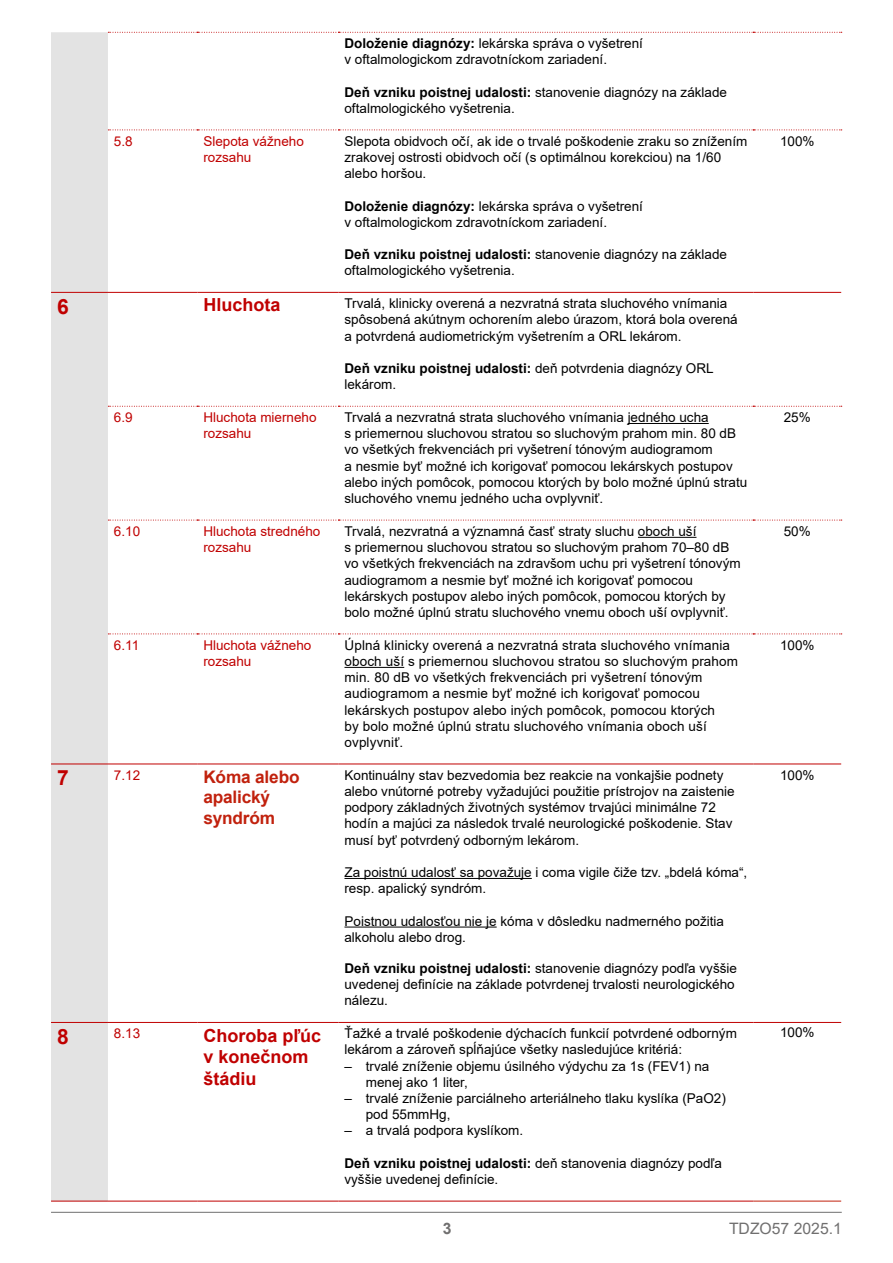
<style>
.page{position:relative;width:893px;height:1263px;background:#fff}
.page>*{position:absolute;margin:0;border:0;box-sizing:border-box;transform-origin:0 0}
.t1{font:700 21px "Arial";color:#c00000}
.t2{font:700 18px/21.6px "Arial";color:#c00000}
.t3{font:700 17.25px/20.7px "Arial";letter-spacing:-.01em;color:#c1210d}
.t4{font:15.75px "Arial";color:#706f6f}
.t5{font:700 15.75px "Arial";color:#706f6f}
.t6{font:13.5px/16.2px "Arial";color:#000}
.t7{font:13.5px/16.2px "Arial";color:#c00000}
.s1{font-weight:700}
</style>
<div class="page">
<hr style="left:51px;top:1212px;width:791px;height:1px;background:#706f6f">
<div style="left:51px;top:32px;width:57px;height:1169px;background:#e3e3e3"></div>
<hr style="left:51px;top:292px;width:57px;height:1px;background:#c00000">
<hr style="left:51px;top:764px;width:57px;height:1px;background:#c00000">
<hr style="left:753px;top:1201px;width:88px;height:1px;background:#c1210d">
<svg style="left:108px;top:32px;width:734px;height:1px"></svg>
<svg style="left:108px;top:130px;width:734px;height:1px"></svg>
<svg style="left:108px;top:520px;width:734px;height:1px"></svg>
<svg style="left:108px;top:633px;width:734px;height:1px"></svg>
<hr style="left:51px;top:1022px;width:57px;height:1px;background:#c00000">
<hr style="left:108px;top:1022px;width:89px;height:1px;background:#c00000">
<hr style="left:197px;top:1022px;width:141px;height:1px;background:#c00000">
<hr style="left:338px;top:1022px;width:415px;height:1px;background:#c00000">
<hr style="left:753px;top:1022px;width:88px;height:1px;background:#c00000">
<hr style="left:51px;top:1201px;width:57px;height:1px;background:#c00000">
<svg style="left:108px;top:406px;width:734px;height:1px"></svg>
<hr style="left:108px;top:292px;width:89px;height:1px;background:#c00000">
<hr style="left:197px;top:292px;width:141px;height:1px;background:#c00000">
<hr style="left:338px;top:292px;width:415px;height:1px;background:#c00000">
<hr style="left:753px;top:292px;width:88px;height:1px;background:#c00000">
<hr style="left:108px;top:1201px;width:89px;height:1px;background:#c00000">
<hr style="left:197px;top:1201px;width:141px;height:1px;background:#c00000">
<hr style="left:338px;top:1201px;width:415px;height:1px;background:#c00000">
<hr style="left:108px;top:764px;width:89px;height:1px;background:#c00000">
<hr style="left:197px;top:764px;width:141px;height:1px;background:#c00000">
<hr style="left:338px;top:764px;width:415px;height:1px;background:#c00000">
<hr style="left:753px;top:764px;width:88px;height:1px;background:#c00000">
<hr style="left:628px;top:423px;width:81px;height:1px;background:#000">
<hr style="left:638px;top:537px;width:58px;height:1px;background:#000">
<hr style="left:344px;top:667px;width:60px;height:1px;background:#000">
<hr style="left:344px;top:878px;width:188px;height:1px;background:#000">
<hr style="left:344px;top:926px;width:153px;height:1px;background:#000">
<p class="t6" style="left:344px;top:35px;width:300px"><span class="s1">Doloženie diagnózy:</span> lekárska správa o vyšetrení v oftalmologickom zdravotníckom zariadení.</p>
<p class="t6" style="left:344px;top:84px;width:384px"><span class="s1">Deň vzniku poistnej udalosti:</span> stanovenie diagnózy na základe oftalmologického vyšetrenia.</p>
<p class="t7" style="left:114px;top:133px;width:20px">5.8</p>
<p class="t7" style="left:203px;top:133px;width:102px">Slepota vážneho rozsahu</p>
<p class="t6" style="left:344px;top:133px;width:404px">Slepota obidvoch očí, ak ide o trvalé poškodenie zraku so znížením zrakovej ostrosti obidvoch očí (s optimálnou korekciou) na 1/60 alebo horšou.</p>
<p class="t6" style="left:344px;top:198px;width:300px"><span class="s1">Doloženie diagnózy:</span> lekárska správa o vyšetrení v oftalmologickom zdravotníckom zariadení.</p>
<p class="t6" style="left:344px;top:246px;width:384px"><span class="s1">Deň vzniku poistnej udalosti:</span> stanovenie diagnózy na základe oftalmologického vyšetrenia.</p>
<p class="t6" style="left:780px;top:133px;width:36px">100%</p>
<h1 class="t1" style="left:57px;top:291px;width:13px">6</h1>
<h2 class="t2" style="left:203px;top:295px;width:79px">Hluchota</h2>
<p class="t6" style="left:344px;top:295px;width:395px">Trvalá, klinicky overená a nezvratná strata sluchového vnímania spôsobená akútnym ochorením alebo úrazom, ktorá bola overená a potvrdená audiometrickým vyšetrením a ORL lekárom.</p>
<p class="t6" style="left:344px;top:360px;width:371px"><span class="s1">Deň vzniku poistnej udalosti:</span> deň potvrdenia diagnózy ORL lekárom.</p>
<p class="t7" style="left:114px;top:409px;width:20px">6.9</p>
<p class="t7" style="left:203px;top:409px;width:115px">Hluchota mierneho rozsahu</p>
<p class="t6" style="left:344px;top:409px;width:404px">Trvalá a nezvratná strata sluchového vnímania jedného ucha<br>s priemernou sluchovou stratou so sluchovým prahom min. 80 dB vo všetkých frekvenciách pri vyšetrení tónovým audiogramom<br>a nesmie byť možné ich korigovať pomocou lekárskych postupov alebo iných pomôcok, pomocou ktorých by bolo možné úplnú stratu sluchového vnemu jedného ucha ovplyvniť.</p>
<p class="t6" style="left:784px;top:409px;width:29px">25%</p>
<p class="t7" style="left:114px;top:523px;width:28px">6.10</p>
<p class="t7" style="left:203px;top:523px;width:119px">Hluchota stredného rozsahu</p>
<p class="t6" style="left:344px;top:523px;width:398px">Trvalá, nezvratná a významná časť straty sluchu oboch uší<br>s priemernou sluchovou stratou so sluchovým prahom 70–80 dB vo všetkých frekvenciách na zdravšom uchu pri vyšetrení tónovým audiogramom a nesmie byť možné ich korigovať pomocou lekárskych postupov alebo iných pomôcok, pomocou ktorých by bolo možné úplnú stratu sluchového vnemu oboch uší ovplyvniť.</p>
<p class="t6" style="left:784px;top:523px;width:29px">50%</p>
<p class="t7" style="left:114px;top:637px;width:27px">6.11</p>
<p class="t7" style="left:203px;top:637px;width:110px">Hluchota vážneho rozsahu</p>
<p class="t6" style="left:344px;top:637px;width:395px">Úplná klinicky overená a nezvratná strata sluchového vnímania oboch uší s priemernou sluchovou stratou so sluchovým prahom min. 80 dB vo všetkých frekvenciách pri vyšetrení tónovým audiogramom a nesmie byť možné ich korigovať pomocou lekárskych postupov alebo iných pomôcok, pomocou ktorých<br>by bolo možné úplnú stratu sluchového vnímania oboch uší ovplyvniť.</p>
<p class="t6" style="left:780px;top:637px;width:36px">100%</p>
<h1 class="t1" style="left:57px;top:763px;width:13px">7</h1>
<p class="t7" style="left:114px;top:767px;width:28px">7.12</p>
<p class="t3" style="left:203px;top:766px;width:98px">Kóma alebo apalický syndróm</p>
<p class="t6" style="left:344px;top:767px;width:392px">Kontinuálny stav bezvedomia bez reakcie na vonkajšie podnety alebo vnútorné potreby vyžadujúci použitie prístrojov na zaistenie podpory základných životných systémov trvajúci minimálne 72 hodín a majúci za následok trvalé neurologické poškodenie. Stav musí byť potvrdený odborným lekárom.</p>
<p class="t6" style="left:344px;top:864px;width:404px">Za poistnú udalosť sa považuje i coma vigile čiže tzv. „bdelá kóma“, resp. apalický syndróm.</p>
<p class="t6" style="left:344px;top:913px;width:381px">Poistnou udalosťou nie je kóma v dôsledku nadmerného požitia alkoholu alebo drog.</p>
<p class="t6" style="left:344px;top:960px;width:394px"><span class="s1">Deň vzniku poistnej udalosti:</span> stanovenie diagnózy podľa vyššie uvedenej definície na základe potvrdenej trvalosti neurologického nálezu.</p>
<p class="t6" style="left:780px;top:767px;width:36px">100%</p>
<h1 class="t1" style="left:57px;top:1021px;width:13px">8</h1>
<p class="t7" style="left:114px;top:1025px;width:28px">8.13</p>
<h2 class="t2" style="left:203px;top:1025px;width:119px">Choroba pľúc v konečnom štádiu</h2>
<p class="t6" style="left:344px;top:1025px;width:394px">Ťažké a trvalé poškodenie dýchacích funkcií potvrdené odborným lekárom a zároveň spĺňajúce všetky nasledujúce kritériá:</p>
<p class="t6" style="left:366px;top:1058px;width:345px;text-indent:-21px">– trvalé zníženie objemu úsilného výdychu za 1s (FEV1) na menej ako 1 liter,</p>
<p class="t6" style="left:366px;top:1090px;width:362px;text-indent:-21px">– trvalé zníženie parciálneho arteriálneho tlaku kyslíka (PaO2) pod 55mmHg,</p>
<p class="t6" style="left:344px;top:1122px;width:180px">– a trvalá podpora kyslíkom.</p>
<p class="t6" style="left:344px;top:1155px;width:379px"><span class="s1">Deň vzniku poistnej udalosti:</span> deň stanovenia diagnózy podľa vyššie uvedenej definície.</p>
<p class="t6" style="left:780px;top:1024px;width:36px">100%</p>
<p class="t5" style="left:443px;top:1217px;width:10px">3</p>
<p class="t4" style="left:729px;top:1218px;width:114px">TDZO57 2025.1</p>
</div>
